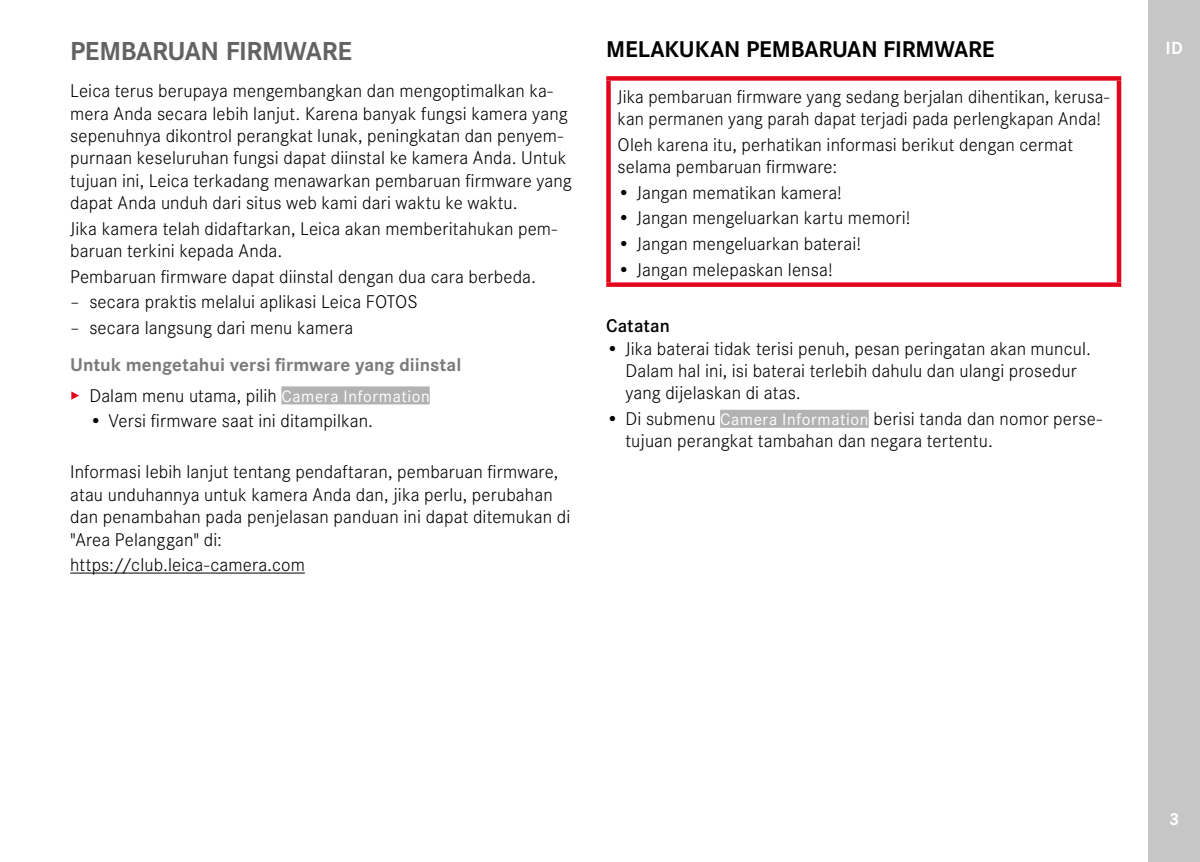
<style>
.page{position:relative;width:1200px;height:862px;background:#fff}
.page>*{position:absolute;margin:0;border:0;box-sizing:border-box;transform-origin:0 0}
.t1{font:700 27px "Corporate S";letter-spacing:-.015em;color:#646363}
.t2{font:700 23.62px "Corporate S";letter-spacing:-.01em;color:#000}
.t3{font:300 19.12px/22.3px "Corporate S";letter-spacing:.005em;color:#000}
.t4{font:700 19.12px/30.4px "Corporate S";color:#7c7b7b}
.t5{font:600 19.12px "Corporate S";letter-spacing:.005em;color:#000}
.t6{font:700 18.22px "Corporate S";color:#fff}
.t7{font:700 18px "Corporate S";color:#fff}
.s1{font-weight:300;color:#e3051b}
.s2{font-weight:300;color:#000}
.s3{font-weight:400;font-size:17.32px;color:#fff}
</style>
<div class="page">
<div style="left:1148px;top:0;width:51px;height:861px;background:#c6c6c6"></div>
<div style="left:281px;top:386px;width:148px;height:18px;background:#b3b2b2"></div>
<hr style="left:70px;top:572px;width:235px;height:1px;background:#000">
<div style="left:720px;top:409px;width:148px;height:18px;background:#b3b2b2"></div>
<div style="left:606px;top:76px;width:514px;height:5px;background:#e3051b"></div>
<svg style="left:606px;top:81px;width:4px;height:201px"></svg>
<svg style="left:1116px;top:81px;width:4px;height:201px"></svg>
<div style="left:606px;top:282px;width:514px;height:5px;background:#e3051b"></div>
<h1 class="t1" style="left:70px;top:29px;width:283px">PEMBARUAN FIRMWARE</h1>
<p class="t3" style="left:70px;top:78px;width:503px">Leica terus berupaya mengembangkan dan mengoptimalkan ka&shy;mera Anda secara lebih lanjut. Karena banyak fungsi kamera yang sepenuhnya dikontrol perangkat lunak, peningkatan dan penyem&shy;purnaan keseluruhan fungsi dapat diinstal ke kamera Anda. Untuk tujuan ini, Leica terkadang menawarkan pembaruan firmware yang dapat Anda unduh dari situs web kami dari waktu ke waktu.</p>
<p class="t3" style="left:70px;top:216px;width:488px">Jika kamera telah didaftarkan, Leica akan memberitahukan pem&shy;baruan terkini kepada Anda.</p>
<p class="t3" style="left:70px;top:264px;width:467px">Pembaruan firmware dapat diinstal dengan dua cara berbeda.</p>
<p class="t3" style="left:70px;top:289px;width:349px">– secara praktis melalui aplikasi Leica FOTOS</p>
<p class="t3" style="left:70px;top:315px;width:285px">– secara langsung dari menu kamera</p>
<p class="t4" style="left:70px;top:348px;width:392px">Untuk mengetahui versi firmware yang diinstal <span class="s1">▸</span> <span class="s2">Dalam menu utama, pilih</span> <span class="s3">Camera Information</span></p>
<p class="t3" style="left:89px;top:408px;width:285px">• Versi firmware saat ini ditampilkan.</p>
<p class="t3" style="left:70px;top:459px;width:501px">Informasi lebih lanjut tentang pendaftaran, pembaruan firmware, atau unduhannya untuk kamera Anda dan, jika perlu, perubahan dan penambahan pada penjelasan panduan ini dapat ditemukan di "Area Pelanggan" di:</p>
<p class="t3" style="left:70px;top:552px;width:236px">https://club.leica-camera.com</p>
<p class="t2" style="left:606px;top:30px;width:390px">MELAKUKAN PEMBARUAN FIRMWARE</p>
<p class="t3" style="left:617px;top:84px;width:493px">Jika pembaruan firmware yang sedang berjalan dihentikan, kerusa&shy;kan permanen yang parah dapat terjadi pada perlengkapan Anda!</p>
<p class="t3" style="left:617px;top:132px;width:457px">Oleh karena itu, perhatikan informasi berikut dengan cermat selama pembaruan firmware:</p>
<p class="t3" style="left:617px;top:180px;width:226px">• Jangan mematikan kamera!</p>
<p class="t3" style="left:617px;top:206px;width:294px">• Jangan mengeluarkan kartu memori!</p>
<p class="t3" style="left:617px;top:231px;width:245px">• Jangan mengeluarkan baterai!</p>
<p class="t3" style="left:617px;top:257px;width:217px">• Jangan melepaskan lensa!</p>
<p class="t5" style="left:606px;top:311px;width:65px">Catatan</p>
<p class="t3" style="left:625px;top:336px;width:467px;text-indent:-19px">• Jika baterai tidak terisi penuh, pesan peringatan akan muncul.<br>Dalam hal ini, isi baterai terlebih dahulu dan ulangi prosedur yang dijelaskan di atas.</p>
<p class="t3" style="left:625px;top:406px;width:478px;text-indent:-19px">• Di submenu <span class="s3">Camera Information</span> berisi tanda dan nomor perse&shy;tujuan perangkat tambahan dan negara tertentu.</p>
<p class="t6" style="left:1165px;top:34px;width:19px">ID</p>
<p class="t7" style="left:1168px;top:804px;width:12px">3</p>
</div>
